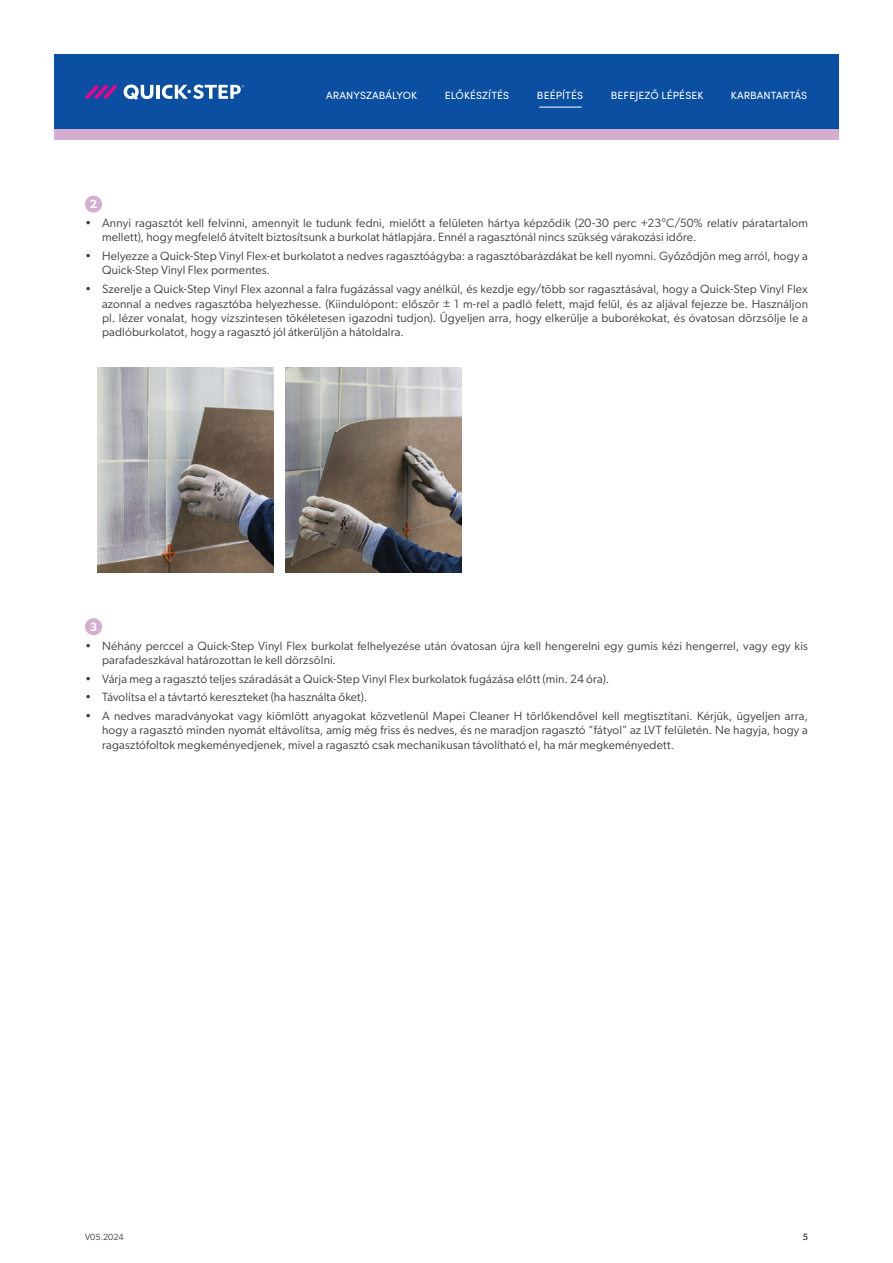
<style>
.page{position:relative;width:893px;height:1263px;background:#fff}
.page>*{position:absolute;margin:0;border:0;box-sizing:border-box;transform-origin:0 0}
.t1{font:12px/14.4px "Gibson";letter-spacing:.015em;color:#3e3e3f}
.t2{font:600 12px "Gibson";color:#fff}
.t3{font:10.5px "Sofia Pro";letter-spacing:.01em;color:#fff}
.t4{font:9px "Gibson";color:#3e3e3f}
</style>
<div class="page">
<div style="left:54px;top:54px;width:785px;height:75px;background:#0a4fa2"></div>
<div style="left:54px;top:129px;width:785px;height:11px;background:#d4add0"></div>
<svg style="left:85px;top:84px;width:32px;height:15px"></svg>
<svg style="left:124px;top:85px;width:29px;height:15px"></svg>
<hr style="left:156px;top:85px;width:4px;height:14px;background:#fff">
<svg style="left:162px;top:85px;width:82px;height:14px"></svg>
<hr style="left:539px;top:107px;width:43px;height:1px;background:#fff">
<div style="left:85px;top:196px;width:17px;height:17px;background:#d4add0;border-radius:50%"></div>
<img style="left:97px;top:368px;width:176px;height:205px">
<img style="left:285px;top:368px;width:177px;height:205px">
<div style="left:85px;top:618px;width:17px;height:17px;background:#d4add0;border-radius:50%"></div>
<p class="t3" style="left:326px;top:87px;width:92px">ARANYSZABÁLYOK</p>
<p class="t3" style="left:445px;top:87px;width:66px">ELŐKÉSZÍTÉS</p>
<p class="t3" style="left:537px;top:87px;width:48px">BEÉPÍTÉS</p>
<p class="t3" style="left:611px;top:87px;width:94px">BEFEJEZŐ LÉPÉSEK</p>
<p class="t3" style="left:731px;top:87px;width:78px">KARBANTARTÁS</p>
<p class="t2" style="left:90px;top:197px;width:9px">2</p>
<p class="t1" style="left:102px;top:216px;width:707px;text-indent:-17px">• Annyi ragasztót kell felvinni, amennyit le tudunk fedni, mielőtt a felületen hártya képződik (20-30 perc +23°C/50% relatív páratartalom mellett), hogy megfelelő átvitelt biztosítsunk a burkolat hátlapjára. Ennél a ragasztónál nincs szükség várakozási időre.</p>
<p class="t1" style="left:102px;top:249px;width:707px;text-indent:-17px">• Helyezze a Quick-Step Vinyl Flex-et burkolatot a nedves ragasztóágyba: a ragasztóbarázdákat be kell nyomni. Győződjön meg arról, hogy a<br>Quick-Step Vinyl Flex pormentes.</p>
<p class="t1" style="left:102px;top:282px;width:707px;text-align:justify;text-indent:-17px">• Szerelje a Quick-Step Vinyl Flex azonnal a falra fugázással vagy anélkül, és kezdje egy/több sor ragasztásával, hogy a Quick-Step Vinyl Flex azonnal a nedves ragasztóba helyezhesse. (Kiindulópont: először ± 1 m-rel a padló felett, majd felül, és az aljával fejezze be. Használjon pl. lézer vonalat, hogy vízszintesen tökéletesen igazodni tudjon). Ügyeljen arra, hogy elkerülje a buborékokat, és óvatosan dörzsölje le a padlóburkolatot, hogy a ragasztó jól átkerüljön a hátoldalra.</p>
<p class="t2" style="left:90px;top:619px;width:9px">3</p>
<p class="t1" style="left:102px;top:638px;width:707px;text-indent:-17px">• Néhány perccel a Quick-Step Vinyl Flex burkolat felhelyezése után óvatosan újra kell hengerelni egy gumis kézi hengerrel, vagy egy kis parafadeszkával határozottan le kell dörzsölni.</p>
<p class="t1" style="left:85px;top:671px;width:526px">• Várja meg a ragasztó teljes száradását a Quick-Step Vinyl Flex burkolatok fugázása előtt (min. 24 óra).</p>
<p class="t1" style="left:85px;top:690px;width:284px">• Távolítsa el a távtartó kereszteket (ha használta őket).</p>
<p class="t1" style="left:102px;top:708px;width:707px;text-align:justify;text-indent:-17px">• A nedves maradványokat vagy kiömlött anyagokat közvetlenül Mapei Cleaner H törlőkendővel kell megtisztítani. Kérjük, ügyeljen arra, hogy a ragasztó minden nyomát eltávolítsa, amíg még friss és nedves, és ne maradjon ragasztó "fátyol" az LVT felületén. Ne hagyja, hogy a ragasztófoltok megkeményedjenek, mivel a ragasztó csak mechanikusan távolítható el, ha már megkeményedett.</p>
<p class="t4" style="left:85px;top:1231px;width:40px">V05.2024</p>
<p class="t4" style="left:803px;top:1231px;width:7px">5</p>
</div>
